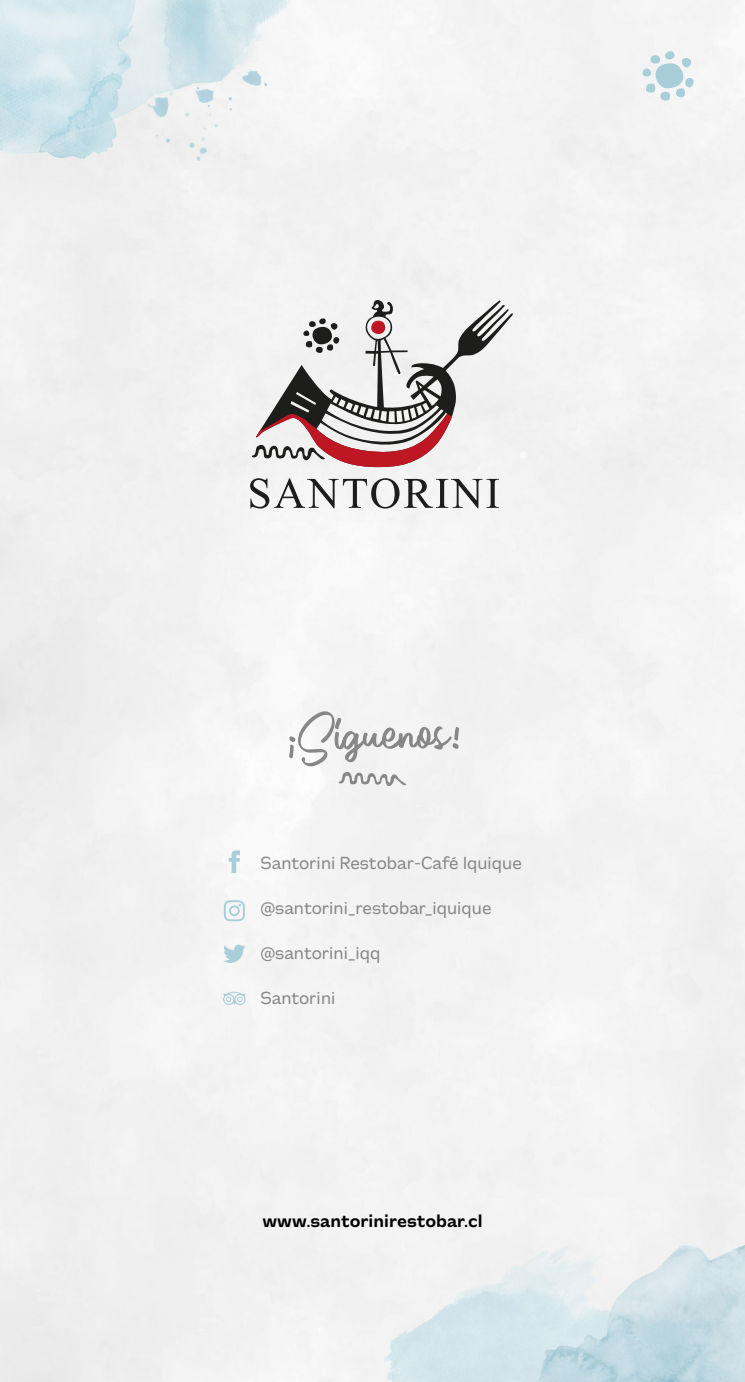
<style>
.page{position:relative;width:745px;height:1382px;background:#fff}
.page>*{position:absolute;margin:0;border:0;box-sizing:border-box;transform-origin:0 0}
.t1{font:60px "Allor Script";color:#878787}
.t2{font:18px "CA Slalom";color:#878787}
.t3{font:700 18px "CA Slalom";color:#010101}
</style>
<div class="page">
<img style="left:0;top:0;width:744px;height:1382px">
<svg style="left:641px;top:51px;width:52px;height:50px"></svg>
<svg style="left:255px;top:300px;width:258px;height:167px;fill:#f1f1f1"></svg>
<svg style="left:250px;top:478px;width:248px;height:30px"></svg>
<svg style="left:371px;top:321px;width:14px;height:13px"></svg>
<svg style="left:303px;top:318px;width:36px;height:35px"></svg>
<svg style="left:251px;top:412px;width:200px;height:55px"></svg>
<svg style="left:338px;top:772px;width:68px;height:14px"></svg>
<svg style="left:224px;top:900px;width:21px;height:21px"></svg>
<svg style="left:228px;top:850px;width:12px;height:23px"></svg>
<svg style="left:223px;top:945px;width:22px;height:18px"></svg>
<svg style="left:223px;top:992px;width:23px;height:13px"></svg>
<h1 class="t1" style="left:283px;top:696px;width:179px">¡Síguenos!</h1>
<p class="t2" style="left:260px;top:850px;width:263px">Santorini Restobar-Café Iquique</p>
<p class="t2" style="left:260px;top:895px;width:232px">@santorini_restobar_iquique</p>
<p class="t2" style="left:260px;top:940px;width:121px">@santorini_iqq</p>
<p class="t2" style="left:260px;top:985px;width:76px">Santorini</p>
<p class="t3" style="left:262px;top:1207px;width:221px">www.santorinirestobar.cl</p>
</div>
